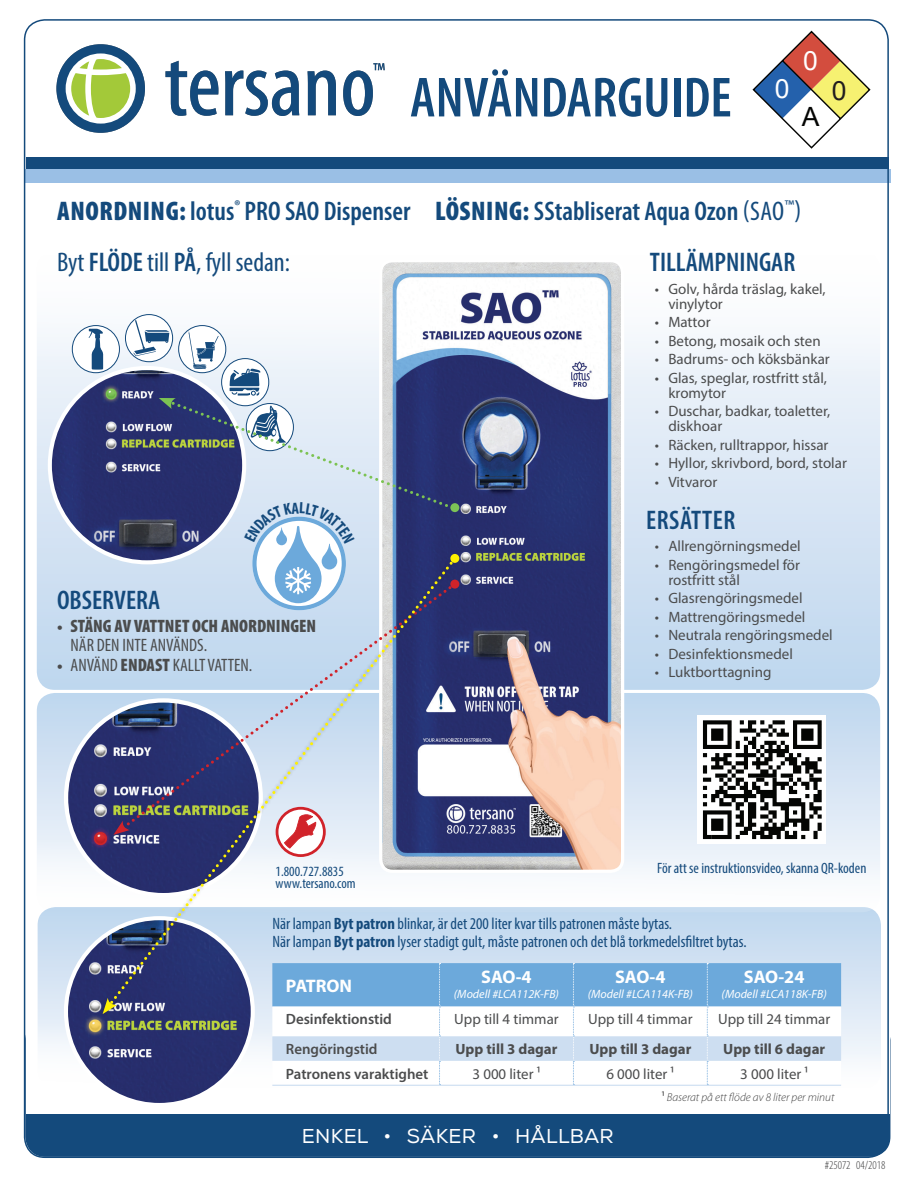
<style>
.page{position:relative;width:918px;height:1188px;background:#fff}
.page>*{position:absolute;margin:0;border:0;box-sizing:border-box;transform-origin:0 0}
.t1{font:600 condensed 57px "Myriad Pro";color:#144a7c}
.t2{font:600 condensed 27px "Myriad Pro";color:#144a7c}
.t3{font:condensed 27px "Myriad Pro";color:#144a7c}
.t4{font:600 condensed 27px "Myriad Pro";letter-spacing:.02em;color:#144a7c}
.t5{font:26.55px "Arial";color:#fff}
.t6{font:26.55px "Arial";color:#211d1f}
.t7{font:20.1px "Nexa";letter-spacing:.015em;color:#fff}
.t8{font:700 18.15px "Myriad Pro";color:#fff}
.t9{font:900 condensed 18px/19.5px "Myriad Pro";color:#4b4c4d}
.t10{font:condensed 18px "Myriad Pro";color:#4b4c4d}
.t11{font:condensed 16.5px/18px "Myriad Pro";color:#144a7c}
.t12{font:15px/15px "Myriad Pro";color:#4b4c4d}
.t13{font:condensed 15px "Myriad Pro";color:#144a7c}
.t14{font:14.85px "Myriad Pro";color:#4b4c4d}
.t15{font:600 14.85px "Myriad Pro";color:#4b4c4d}
.t16{font:700 14.85px "Myriad Pro";color:#4b4c4d}
.t17{font:condensed 14.1px/11.6px "Myriad Pro";color:#144a7c}
.t18{font:italic 12px "Myriad Pro";color:#fff}
.t19{font:300 condensed 12px "Myriad Pro";color:#3e3e3f}
.t20{font:italic 300 11.55px "Myriad Pro";color:#424242}
.s1{font-weight:900}
.s2{font-weight:400}
.s3{font-weight:600}
.s4{font-weight:700;font-stretch:normal;font-size:16.5px}
.s5{font-weight:700}
.s6{font-weight:400;font-style:normal}
</style>
<div class="page">
<div style="left:25px;top:1020px;width:865px;height:137px;background:#144a7c;border-radius:20px"></div>
<div style="left:26px;top:1012px;width:864px;height:101px;background:#fff"></div>
<div style="left:38px;top:907px;width:843px;height:182px;background:linear-gradient(to bottom,#bcd5ed,#fff);border-radius:18px"></div>
<img style="left:66px;top:918px;width:187px;height:187px;border-radius:93px">
<svg style="left:272px;top:963px;width:569px;height:122px"></svg>
<hr style="left:272px;top:1085px;width:168px;height:1px;background:#c5d9ef">
<hr style="left:440px;top:1085px;width:133px;height:1px;background:#c5d9ef">
<hr style="left:573px;top:1085px;width:134px;height:1px;background:#c5d9ef">
<hr style="left:707px;top:1085px;width:134px;height:1px;background:#c5d9ef">
<div style="left:37px;top:252px;width:843px;height:438px;background:linear-gradient(to bottom,#fffffe,#bdd5ed);border-radius:18px"></div>
<svg style="left:37px;top:693px;width:843px;height:219px"></svg>
<img style="left:66px;top:700px;width:195px;height:195px;border-radius:97px">
<img style="left:381px;top:261px;width:242px;height:610px">
<div style="left:379px;top:259px;width:245px;height:614px;border:3px solid #fff;border-radius:12px"></div>
<div style="left:99px;top:553px;width:360px;height:464px;background:#231f20;opacity:.32"></div>
<svg style="left:107px;top:559px;width:348px;height:449px;background:#97a5c3"></svg>
<svg style="left:103px;top:998px;width:14px;height:16px"></svg>
<svg style="left:125px;top:315px;width:48px;height:47px"></svg>
<div style="left:125px;top:314px;width:48px;height:48px;border:1px solid #144a7c;border-radius:50%"></div>
<div style="left:72px;top:326px;width:47px;height:47px;background:#fff;border-radius:50%"></div>
<div style="left:72px;top:325px;width:48px;height:48px;border:1px solid #144a7c;border-radius:50%"></div>
<svg style="left:89px;top:329px;width:14px;height:41px"></svg>
<img style="left:50px;top:368px;width:194px;height:194px;border-radius:97px">
<div style="left:450px;top:503px;width:9px;height:9px;background:#7cc356;border-radius:50%"></div>
<div style="left:450px;top:554px;width:9px;height:9px;background:#fff101;border-radius:50%"></div>
<div style="left:450px;top:580px;width:9px;height:9px;background:#d1232a;border-radius:50%"></div>
<div style="left:698px;top:716px;width:128px;height:128px;background:#fff"></div>
<svg style="left:703px;top:720px;width:119px;height:119px"></svg>
<div style="left:27px;top:157px;width:862px;height:19px;background:#144a7c"></div>
<div style="left:25px;top:169px;width:865px;height:13px;background:#9abfe5"></div>
<svg style="left:752px;top:30px;width:119px;height:119px"></svg>
<div style="left:56px;top:44px;width:89px;height:89px;background:#144a7c;border-radius:50%"></div>
<svg style="left:66px;top:53px;width:70px;height:71px"></svg>
<svg style="left:166px;top:61px;width:52px;height:55px"></svg>
<svg style="left:225px;top:71px;width:74px;height:45px"></svg>
<svg style="left:308px;top:71px;width:28px;height:44px"></svg>
<svg style="left:343px;top:63px;width:42px;height:53px"></svg>
<svg style="left:134px;top:320px;width:322px;height:290px"></svg>
<h3 class="t5" style="left:803px;top:42px;width:16px">0</h3>
<h1 class="t1" style="left:410px;top:66px;width:411px">ANVÄNDARGUIDE <sub>A</sub></h1>
<h3 class="t5" style="left:775px;top:70px;width:16px">0</h3>
<h3 class="t6" style="left:832px;top:72px;width:16px">0</h3>
<h2 class="t2" style="left:57px;top:196px;width:746px"><span class="s1">ANORDNING:</span> lotus<sup>®</sup> PRO SAO Dispenser <span class="s1">LÖSNING:</span> SStabliserat Aqua Ozon <span class="s2">(SAO</span><sup>™</sup><span class="s2">)</span></h2>
<h2 class="t3" style="left:57px;top:245px;width:235px">Byt <span class="s3">FLÖDE</span> till <span class="s3">PÅ</span>, fyll sedan:</h2>
<h2 class="t2" style="left:57px;top:585px;width:105px">OBSERVERA</h2>
<p class="t9" style="left:71px;top:616px;width:247px;text-indent:-14px"><span class="s4">•</span> STÄNG AV VATTNET OCH ANORDNINGEN<br><span class="s2">NÄR DEN INTE ANVÄNDS.</span></p>
<p class="t10" style="left:57px;top:654px;width:197px"><span class="s4">•</span> ANVÄND <span class="s1">ENDAST</span> KALLT VATTEN.</p>
<p class="t17" style="left:276px;top:866px;width:81px">1.800.727.8835 www.tersano.com</p>
<h2 class="t2" style="left:650px;top:247px;width:147px">TILLÄMPNINGAR</h2>
<p class="t12" style="left:668px;top:281px;width:159px;text-indent:-14px">• Golv, hårda träslag, kakel, vinylytor</p>
<p class="t12" style="left:655px;top:314px;width:57px">• Mattor</p>
<p class="t12" style="left:655px;top:333px;width:167px">• Betong, mosaik och sten</p>
<p class="t12" style="left:655px;top:351px;width:176px">• Badrums- och köksbänkar</p>
<p class="t12" style="left:668px;top:370px;width:160px;text-indent:-14px">• Glas, speglar, rostfritt stål, kromytor</p>
<p class="t12" style="left:668px;top:403px;width:164px;text-indent:-14px">• Duschar, badkar, toaletter, diskhoar</p>
<p class="t12" style="left:655px;top:437px;width:175px">• Räcken, rulltrappor, hissar</p>
<p class="t12" style="left:655px;top:455px;width:194px">• Hyllor, skrivbord, bord, stolar</p>
<p class="t12" style="left:655px;top:474px;width:64px">• Vitvaror</p>
<h2 class="t4" style="left:646px;top:505px;width:91px">ERSÄTTER</h2>
<p class="t12" style="left:655px;top:538px;width:147px">• Allrengörningsmedel</p>
<p class="t12" style="left:668px;top:557px;width:133px;text-indent:-14px">• Rengöringsmedel för rostfritt stål</p>
<p class="t12" style="left:655px;top:590px;width:149px">• Glasrengöringsmedel</p>
<p class="t12" style="left:655px;top:609px;width:152px">• Mattrengöringsmedel</p>
<p class="t12" style="left:655px;top:627px;width:180px">• Neutrala rengöringsmedel</p>
<p class="t12" style="left:655px;top:646px;width:140px">• Desinfektionsmedel</p>
<p class="t12" style="left:655px;top:664px;width:118px">• Luktborttagning</p>
<p class="t13" style="left:657px;top:859px;width:211px">För att se instruktionsvideo, skanna QR-koden</p>
<p class="t11" style="left:272px;top:914px;width:476px">När lampan <span class="s5">Byt patron</span> blinkar, är det 200 liter kvar tills patronen måste bytas.<br>När lampan <span class="s5">Byt patron</span> lyser stadigt gult, måste patronen och det blå torkmedelsfiltret bytas.</p>
<p class="t8" style="left:286px;top:974px;width:68px">PATRON</p>
<p class="t8" style="left:481px;top:965px;width:52px">SAO-4</p>
<p class="t18" style="left:454px;top:986px;width:107px">(Modell #LCA112K-FB)</p>
<p class="t8" style="left:615px;top:965px;width:52px">SAO-4</p>
<p class="t18" style="left:588px;top:986px;width:107px">(Modell #LCA114K-FB)</p>
<p class="t8" style="left:744px;top:965px;width:62px">SAO-24</p>
<p class="t18" style="left:722px;top:986px;width:107px">(Modell #LCA118K-FB)</p>
<p class="t15" style="left:286px;top:1010px;width:108px">Desinfektionstid</p>
<p class="t14" style="left:454px;top:1010px;width:106px">Upp till 4 timmar</p>
<p class="t14" style="left:588px;top:1010px;width:106px">Upp till 4 timmar</p>
<p class="t14" style="left:718px;top:1010px;width:114px">Upp till 24 timmar</p>
<p class="t15" style="left:286px;top:1040px;width:93px">Rengöringstid</p>
<p class="t16" style="left:455px;top:1040px;width:103px">Upp till 3 dagar</p>
<p class="t16" style="left:589px;top:1040px;width:103px">Upp till 3 dagar</p>
<p class="t16" style="left:723px;top:1040px;width:103px">Upp till 6 dagar</p>
<p class="t15" style="left:286px;top:1064px;width:144px">Patronens varaktighet</p>
<p class="t14" style="left:473px;top:1064px;width:69px">3 000 liter ¹</p>
<p class="t14" style="left:606px;top:1064px;width:69px">6 000 liter ¹</p>
<p class="t14" style="left:740px;top:1064px;width:69px">3 000 liter ¹</p>
<p class="t20" style="left:662px;top:1091px;width:174px"><span class="s6">¹</span> Baserat på ett flöde av 8 liter per minut</p>
<h3 class="t7" style="left:302px;top:1124px;width:313px">ENKEL • SÄKER • HÅLLBAR</h3>
<p class="t19" style="left:825px;top:1159px;width:62px">#25072 04/2018</p>
</div>
